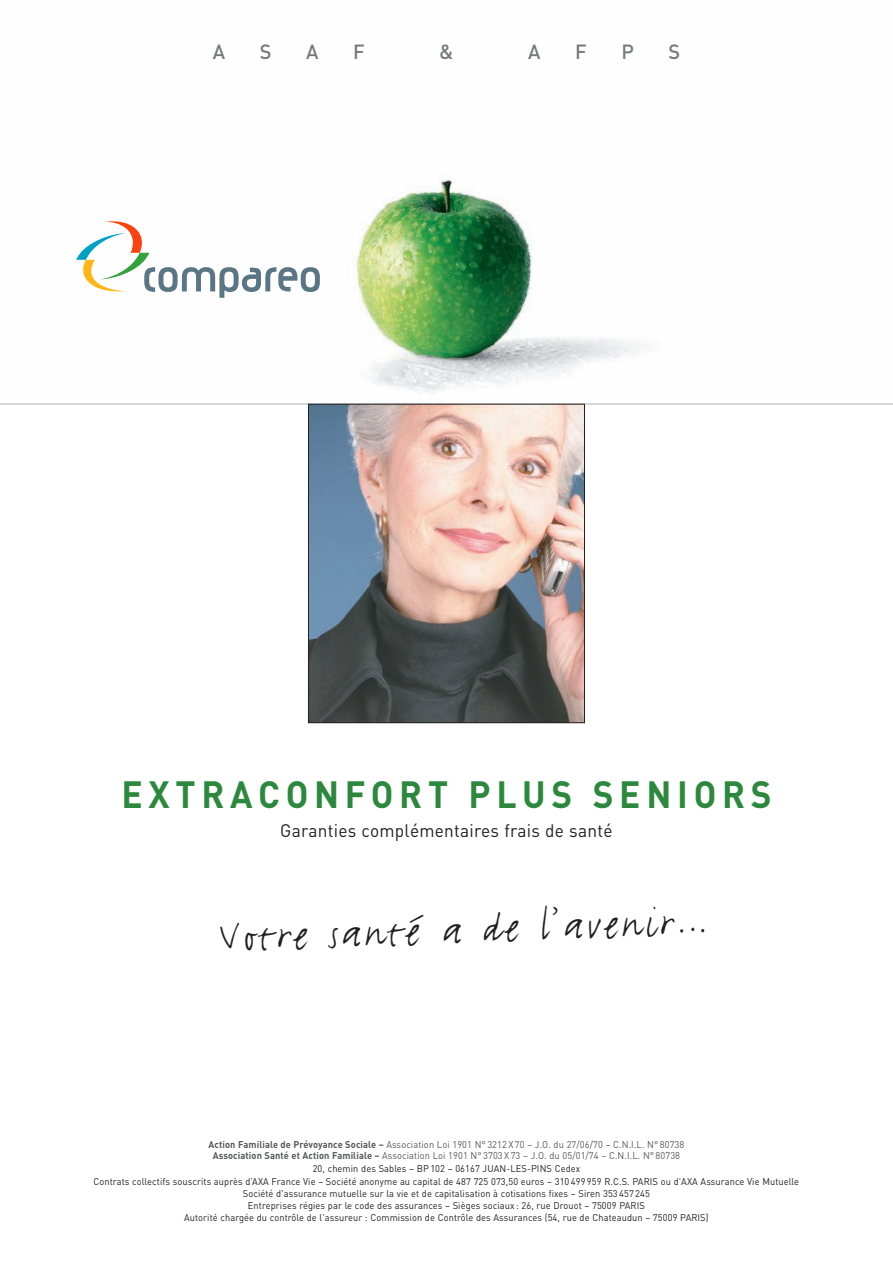
<style>
.page{position:relative;width:893px;height:1263px;background:#fff}
.page>*{position:absolute;margin:0;border:0;box-sizing:border-box;transform-origin:0 0}
.t1{font:48px "FF Justlefthand";color:#231f20;scale:.96 1}
.t2{font:700 37.5px "DIN";letter-spacing:.165em;color:#2c883d;scale:.94 1}
.t3{font:500 20.25px "DIN";color:#76787b}
.t4{font:18px "DIN";letter-spacing:.015em;color:#231f20;scale:.96 1}
.t5{font:9.75px/11.7px "DIN";letter-spacing:.01em;color:#231f20;text-align:center;scale:.95 1}
.t6{font:9.75px/12px "DIN";letter-spacing:.01em;color:#57585a;text-align:center;scale:.95 1}
.s1{font-weight:700}
</style>
<div class="page">
<img style="left:0;top:179px;width:893px;height:225px">
<hr style="left:0;top:404px;width:893px;height:1px;background:#b2b3b7">
<img style="left:310px;top:406px;width:273px;height:315px">
<div style="left:308px;top:404px;width:277px;height:319px;border:1px solid #231f20"></div>
<svg style="left:76px;top:221px;width:244px;height:77px"></svg>
<h3 class="t3" style="left:213px;top:40px;width:14px">A</h3>
<h3 class="t3" style="left:260px;top:40px;width:13px">S</h3>
<h3 class="t3" style="left:306px;top:40px;width:14px">A</h3>
<h3 class="t3" style="left:353px;top:40px;width:13px">F</h3>
<h3 class="t3" style="left:439px;top:40px;width:16px">&amp;</h3>
<h3 class="t3" style="left:528px;top:40px;width:14px">A</h3>
<h3 class="t3" style="left:575px;top:40px;width:13px">F</h3>
<h3 class="t3" style="left:621px;top:40px;width:14px">P</h3>
<h3 class="t3" style="left:669px;top:40px;width:13px">S</h3>
<h2 class="t2" style="left:121px;top:773px;width:693px">EXTRACONFORT PLUS SENIORS</h2>
<h3 class="t4" style="left:280px;top:820px;width:348px">Garanties complémentaires frais de santé</h3>
<h1 class="t1" style="left:219px;top:905px;width:510px;rotate:-2deg">Votre santé a de l’avenir…</h1>
<p class="t6" style="left:209px;top:1138px;width:502px"><span class="s1">Action Familiale de Prévoyance Sociale –</span> Association Loi 1901 N° 3212 X 70 – J.O. du 27/06/70 – C.N.I.L. N° 80738<br><span class="s1">Association Santé et Action Familiale –</span> Association Loi 1901 N° 3703 X 73 – J.O. du 05/01/74 – C.N.I.L. N° 80738</p>
<p class="t5" style="left:93px;top:1162px;width:744px;line-height:13px">20, chemin des Sables – BP 102 – 06167 JUAN-LES-PINS Cedex<br>Contrats collectifs souscrits auprès d’AXA France Vie – Société anonyme au capital de 487 725 073,50 euros – 310 499 959 R.C.S. PARIS ou d'AXA Assurance Vie Mutuelle</p>
<p class="t5" style="left:184px;top:1188px;width:554px">Société d'assurance mutuelle sur la vie et de capitalisation à cotisations fixes – Siren 353 457 245<br>Entreprises régies par le code des assurances – Sièges sociaux : 26, rue Drouot – 75009 PARIS<br>Autorité chargée du contrôle de l'assureur : Commission de Contrôle des Assurances (54, rue de Chateaudun – 75009 PARIS)</p>
</div>
